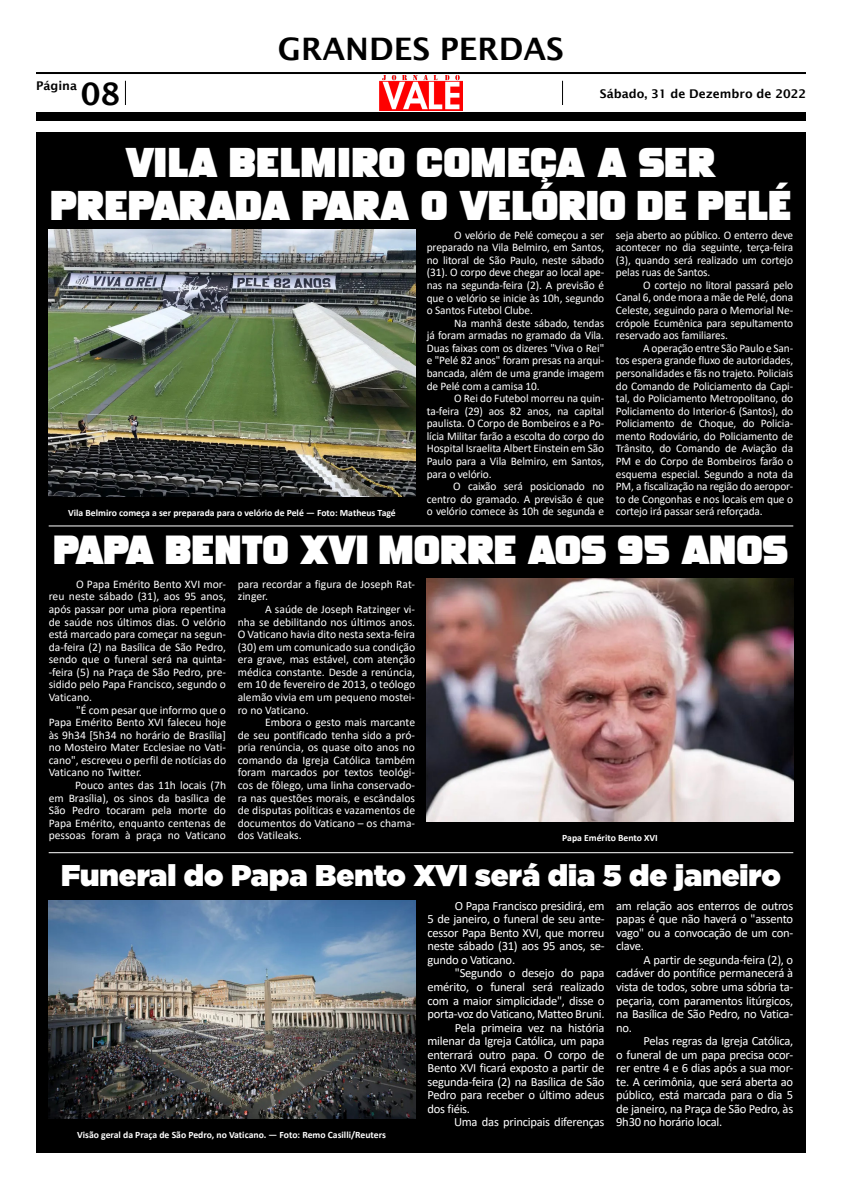
<style>
.page{position:relative;width:842px;height:1191px;background:#fff}
.page>*{position:absolute;margin:0;border:0;box-sizing:border-box;transform-origin:0 0}
.t1{font:42.5px/42.5px "Monster Bites";letter-spacing:-.01em;color:#fff;text-align:center}
.t2{font:41.6px "Monster Bites";letter-spacing:-.025em;color:#fff}
.t3{font:600 31px "Lucida Sans";color:#000}
.t4{font:900 30px "Gotham";color:#fff}
.t5{font:12.6px/13.5px "Calibri";letter-spacing:-.02em;color:#fff;text-align:justify}
.t6{font:600 12px "Lucida Sans";color:#000}
.t7{font:11.6px/12.6px "Calibri";letter-spacing:-.01em;color:#fff;text-align:justify}
.t8{font:700 9.7px "Calibri";color:#fff}
</style>
<div class="page">
<div style="left:36px;top:132px;width:770px;height:1020px;background:#000"></div>
<hr style="left:36px;top:72px;width:770px;height:2px;background:#000">
<svg style="left:125px;top:81px;width:1px;height:24px"></svg>
<div style="left:36px;top:112px;width:770px;height:8px;background:#000"></div>
<svg style="left:562px;top:81px;width:1px;height:24px"></svg>
<img style="left:379px;top:76px;width:84px;height:34px">
<img style="left:49px;top:230px;width:366px;height:267px">
<hr style="left:49px;top:525px;width:744px;height:1px;background:#fff">
<img style="left:427px;top:578px;width:366px;height:244px">
<hr style="left:49px;top:852px;width:744px;height:1px;background:#fff">
<img style="left:49px;top:900px;width:366px;height:218px">
<p class="t6" style="left:36px;top:79px;width:43px">Página</p>
<h3 class="t3" style="left:81px;top:76px;width:41px">08</h3>
<h3 class="t3" style="left:278px;top:31px;width:288px">GRANDES PERDAS</h3>
<p class="t6" style="left:600px;top:86px;width:208px">Sábado, 31 de Dezembro de 2022</p>
<h1 class="t1" style="left:51px;top:139px;width:742px">VILA BELMIRO COMEÇA A SER<br>PREPARADA PARA O VELÓRIO DE PELÉ</h1>
<p class="t8" style="left:68px;top:506px;width:329px">Vila Belmiro começa a ser preparada para o velório de Pelé — Foto: Matheus Tagé</p>
<p class="t7" style="left:427px;top:228px;width:179px;text-indent:27px">O velório de Pelé começou a ser preparado na Vila Belmiro, em Santos, no litoral de São Paulo, neste sábado (31). O corpo deve chegar ao local ape&shy;nas na segunda-feira (2). A previsão é que o velório se inicie às 10h, segundo o Santos Futebol Clube.</p>
<p class="t7" style="left:427px;top:316px;width:179px;text-indent:27px">Na manhã deste sábado, tendas já foram armadas no gramado da Vila.<br>Duas faixas com os dizeres "Viva o Rei" e "Pelé 82 anos" foram presas na arqui&shy;bancada, além de uma grande imagem de Pelé com a camisa 10.</p>
<p class="t7" style="left:427px;top:392px;width:179px;text-indent:27px">O Rei do Futebol morreu na quin&shy;ta-feira (29) aos 82 anos, na capital paulista. O Corpo de Bombeiros e a Po&shy;lícia Militar farão a escolta do corpo do Hospital Israelita Albert Einstein em São Paulo para a Vila Belmiro, em Santos, para o velório.</p>
<p class="t7" style="left:427px;top:480px;width:179px;text-indent:27px">O caixão será posicionado no centro do gramado. A previsão é que o velório comece às 10h de segunda e</p>
<p class="t7" style="left:616px;top:228px;width:179px">seja aberto ao público. O enterro deve acontecer no dia seguinte, terça-feira (3), quando será realizado um cortejo pelas ruas de Santos.</p>
<p class="t7" style="left:616px;top:278px;width:179px;text-indent:27px">O cortejo no litoral passará pelo Canal 6, onde mora a mãe de Pelé, dona Celeste, seguindo para o Memorial Ne&shy;crópole Ecumênica para sepultamento reservado aos familiares.</p>
<p class="t7" style="left:616px;top:341px;width:179px;text-indent:27px">A operação entre São Paulo e San&shy;tos espera grande fluxo de autoridades, personalidades e fãs no trajeto. Policiais do Comando de Policiamento da Capi&shy;tal, do Policiamento Metropolitano, do Policiamento do Interior-6 (Santos), do Policiamento de Choque, do Policia&shy;mento Rodoviário, do Policiamento de Trânsito, do Comando de Aviação da PM e do Corpo de Bombeiros farão o esquema especial. Segundo a nota da PM, a fiscalização na região do aeropor&shy;to de Congonhas e nos locais em que o cortejo irá passar será reforçada.</p>
<h2 class="t2" style="left:54px;top:523px;width:736px">PAPA BENTO XVI MORRE AOS 95 ANOS</h2>
<p class="t7" style="left:49px;top:577px;width:179px;text-indent:27px">O Papa Emérito Bento XVI mor&shy;reu neste sábado (31), aos 95 anos, após passar por uma piora repentina de saúde nos últimos dias. O velório está marcado para começar na segun&shy;da-feira (2) na Basílica de São Pedro, sendo que o funeral será na quinta--feira (5) na Praça de São Pedro, pre&shy;sidido pelo Papa Francisco, segundo o Vaticano.</p>
<p class="t7" style="left:49px;top:703px;width:179px;text-indent:27px">"É com pesar que informo que o Papa Emérito Bento XVI faleceu hoje às 9h34 [5h34 no horário de Brasília] no Mosteiro Mater Ecclesiae no Vati&shy;cano", escreveu o perfil de notícias do Vaticano no Twitter.</p>
<p class="t7" style="left:49px;top:778px;width:179px;text-indent:27px">Pouco antes das 11h locais (7h em Brasília), os sinos da basílica de São Pedro tocaram pela morte do Papa Emérito, enquanto centenas de pessoas foram à praça no Vaticano</p>
<p class="t7" style="left:238px;top:577px;width:179px">para recordar a figura de Joseph Rat&shy;zinger.</p>
<p class="t7" style="left:238px;top:602px;width:179px;text-indent:27px">A saúde de Joseph Ratzinger vi&shy;nha se debilitando nos últimos anos.<br>O Vaticano havia dito nesta sexta-feira (30) em um comunicado sua condição era grave, mas estável, com atenção médica constante. Desde a renúncia, em 10 de fevereiro de 2013, o teólogo alemão vivia em um pequeno mostei&shy;ro no Vaticano.</p>
<p class="t7" style="left:238px;top:715px;width:179px;text-indent:27px">Embora o gesto mais marcante de seu pontificado tenha sido a pró&shy;pria renúncia, os quase oito anos no comando da Igreja Católica também foram marcados por textos teológi&shy;cos de fôlego, uma linha conservado&shy;ra nas questões morais, e escândalos de disputas políticas e vazamentos de documentos do Vaticano – os chama&shy;dos Vatileaks.</p>
<p class="t8" style="left:562px;top:830px;width:97px">Papa Emérito Bento XVI</p>
<h3 class="t4" style="left:61px;top:858px;width:721px">Funeral do Papa Bento XVI será dia 5 de janeiro</h3>
<p class="t8" style="left:77px;top:1127px;width:310px">Visão geral da Praça de São Pedro, no Vaticano. — Foto: Remo Casilli/Reuters</p>
<p class="t5" style="left:427px;top:898px;width:179px;text-indent:27px">O Papa Francisco presidirá, em 5 de janeiro, o funeral de seu ante&shy;cessor Papa Bento XVI, que morreu neste sábado (31) aos 95 anos, se&shy;gundo o Vaticano.</p>
<p class="t5" style="left:455px;top:966px;width:151px">"Segundo o desejo do papa</p>
<p class="t5" style="left:427px;top:979px;width:179px">emérito, o funeral será realizado</p>
<p class="t5" style="left:427px;top:993px;width:179px">com a maior simplicidade", disse o</p>
<p class="t5" style="left:427px;top:1006px;width:179px">porta-voz do Vaticano, Matteo Bruni.</p>
<p class="t5" style="left:455px;top:1020px;width:151px">Pela primeira vez na história</p>
<p class="t5" style="left:427px;top:1034px;width:179px">milenar da Igreja Católica, um papa</p>
<p class="t5" style="left:427px;top:1047px;width:179px">enterrará outro papa. O corpo de</p>
<p class="t5" style="left:427px;top:1061px;width:179px">Bento XVI ficará exposto a partir de</p>
<p class="t5" style="left:427px;top:1074px;width:179px">segunda-feira (2) na Basílica de São</p>
<p class="t5" style="left:427px;top:1088px;width:179px">Pedro para receber o último adeus</p>
<p class="t5" style="left:427px;top:1101px;width:44px">dos fiéis.</p>
<p class="t5" style="left:454px;top:1115px;width:152px">Uma das principais diferenças</p>
<p class="t5" style="left:616px;top:898px;width:179px">am relação aos enterros de outros papas é que não haverá o "assento vago" ou a convocação de um con&shy;clave.</p>
<p class="t5" style="left:616px;top:952px;width:179px;text-indent:27px">A partir de segunda-feira (2), o cadáver do pontífice permanecerá à vista de todos, sobre uma sóbria ta&shy;peçaria, com paramentos litúrgicos, na Basílica de São Pedro, no Vatica&shy;no.</p>
<p class="t5" style="left:616px;top:1034px;width:179px;text-indent:27px">Pelas regras da Igreja Católica, o funeral de um papa precisa ocor&shy;rer entre 4 e 6 dias após a sua mor&shy;te. A cerimônia, que será aberta ao público, está marcada para o dia 5 de janeiro, na Praça de São Pedro, às 9h30 no horário local.</p>
</div>
